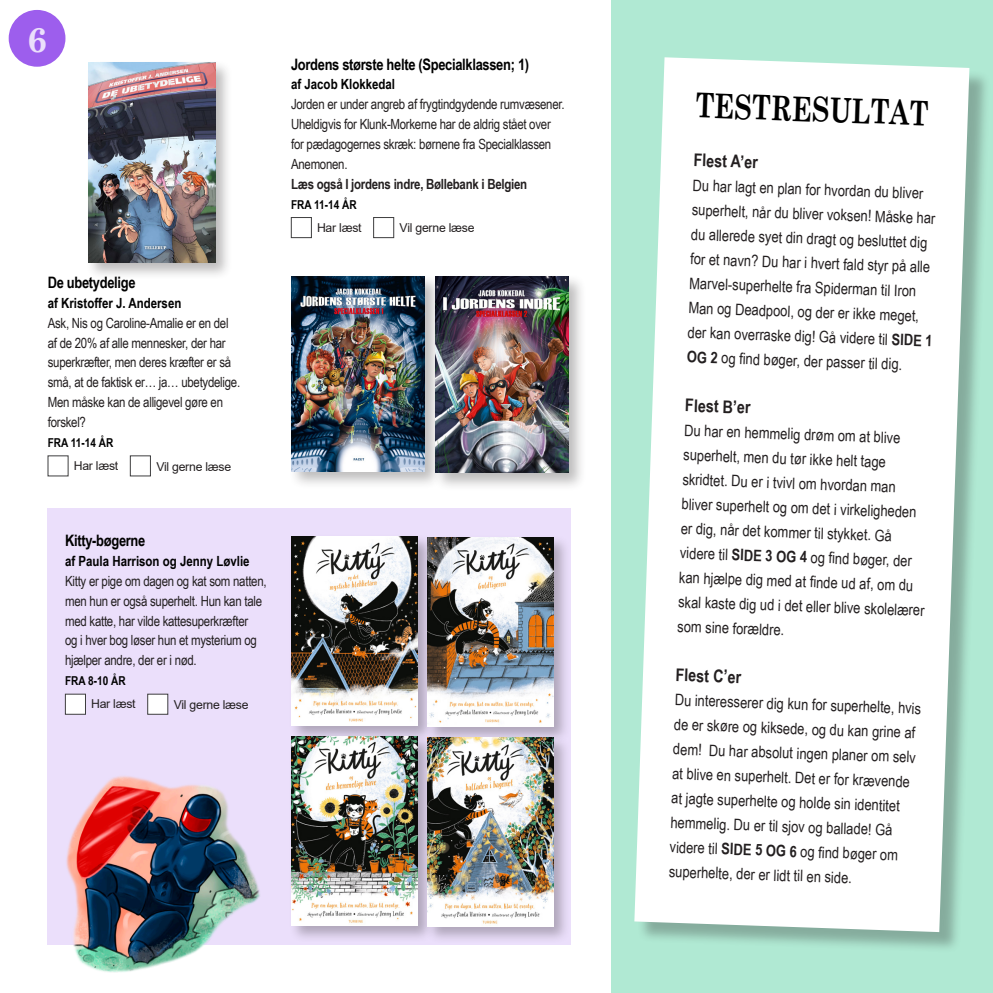
<style>
.page{position:relative;width:993px;height:993px;background:#fff}
.page>*{position:absolute;margin:0;border:0;box-sizing:border-box;transform-origin:0 0}
.t1{font:700 35px "Century Schoolbook";color:#ebdffb}
.underoverskrift{font:700 34.12px "Century Schoolbook";color:#000;scale:.77 1}
.TEST{font:700 17.5px "Arial Narrow";color:#231f20}
.TEST-2{font:15.75px/24.5px "Arial Narrow";color:#231f20}
.TITEL_1{font:700 15.75px "Arial Narrow";letter-spacing:-.02em;color:#000}
.NOTE{font:14px/19.8px "Arial Narrow";letter-spacing:-.02em;color:#231f20}
.forfatter{font:700 14px "Arial Narrow";color:#000}
.LÆS_OGSÅ{font:700 14px "Arial Narrow";letter-spacing:-.02em;color:#231f20}
.t2{font:12.25px "Arial";letter-spacing:-.02em;color:#231f20}
.ALDER{font:700 12.25px "Arial Narrow";color:#000}
.s1{font-weight:700}
</style>
<div class="page">
<div style="left:47px;top:508px;width:523px;height:436px;background:#ebdffb"></div>
<div style="left:130px;top:455px;width:21px;height:21px;background:#fff;border:1px solid #3e3e3f"></div>
<div style="left:65px;top:693px;width:21px;height:21px;background:#fff;border:1px solid #3e3e3f"></div>
<div style="left:147px;top:693px;width:21px;height:21px;background:#fff;border:1px solid #3e3e3f"></div>
<div style="left:291px;top:217px;width:20px;height:21px;background:#fff;border:1px solid #3e3e3f"></div>
<div style="left:373px;top:217px;width:21px;height:21px;background:#fff;border:1px solid #3e3e3f"></div>
<div style="left:86px;top:60px;width:147px;height:219px;background:#231f20;opacity:.3"></div>
<img style="left:88px;top:62px;width:127px;height:200px">
<div style="left:288px;top:274px;width:155px;height:216px;background:#231f20;opacity:.3"></div>
<img style="left:291px;top:277px;width:133px;height:194px">
<div style="left:432px;top:274px;width:154px;height:217px;background:#231f20;opacity:.3"></div>
<img style="left:435px;top:277px;width:133px;height:195px">
<div style="left:289px;top:533px;width:146px;height:209px;background:#231f20;opacity:.3"></div>
<img style="left:291px;top:536px;width:126px;height:189px">
<div style="left:425px;top:534px;width:146px;height:210px;background:#231f20;opacity:.3"></div>
<img style="left:427px;top:537px;width:126px;height:189px">
<div style="left:289px;top:733px;width:146px;height:209px;background:#231f20;opacity:.3"></div>
<img style="left:322px;top:736px;width:95px;height:189px">
<div style="left:425px;top:734px;width:146px;height:209px;background:#231f20;opacity:.3"></div>
<img style="left:427px;top:737px;width:126px;height:189px">
<img style="left:47px;top:734px;width:275px;height:239px">
<div style="left:611px;top:0;width:381px;height:992px;background:#b0e9d3"></div>
<div style="left:637px;top:61px;width:353px;height:892px;background:#231f20;opacity:.3"></div>
<svg style="left:634px;top:57px;width:335px;height:874px;background:#f5faf8"></svg>
<div style="left:9px;top:10px;width:56px;height:57px;background:#9d5eed;border-radius:50%"></div>
<h1 class="t1" style="left:27px;top:12px;width:22px">6</h1>
<h2 class="TITEL_1" style="left:48px;top:270px;width:89px">De ubetydelige</h2>
<p class="forfatter" style="left:48px;top:292px;width:135px">af Kristoffer J. Andersen</p>
<p class="NOTE" style="left:48px;top:312px;width:194px">Ask, Nis og Caroline-Amalie er en del af de 20% af alle mennesker, der har superkræfter, men deres kræfter er så små, at de faktisk er… ja… ubetydelige.<br>Men måske kan de alligevel gøre en forskel?</p>
<p class="ALDER" style="left:48px;top:433px;width:67px">FRA 11-14 ÅR</p>
<p class="t2" style="left:74px;top:457px;width:46px">Har læst</p>
<p class="t2" style="left:156px;top:457px;width:76px">Vil gerne læse</p>
<h2 class="TITEL_1" style="left:65px;top:528px;width:82px">Kitty-bøgerne</h2>
<p class="forfatter" style="left:65px;top:550px;width:186px">af Paula Harrison og Jenny Løvlie</p>
<p class="NOTE" style="left:65px;top:570px;width:203px">Kitty er pige om dagen og kat som natten, men hun er også superhelt. Hun kan tale med katte, har vilde kattesuperkræfter<br>og i hver bog løser hun et mysterium og hjælper andre, der er i nød.</p>
<p class="ALDER" style="left:65px;top:671px;width:62px">FRA 8-10 ÅR</p>
<p class="t2" style="left:91px;top:695px;width:46px">Har læst</p>
<p class="t2" style="left:174px;top:695px;width:76px">Vil gerne læse</p>
<h2 class="TITEL_1" style="left:291px;top:52px;width:239px">Jordens største helte (Specialklassen; 1)</h2>
<p class="forfatter" style="left:291px;top:74px;width:106px">af Jacob Klokkedal</p>
<p class="NOTE" style="left:291px;top:94px;width:275px">Jorden er under angreb af frygtindgydende rumvæsener.<br>Uheldigvis for Klunk-Morkerne har de aldrig stået over for pædagogernes skræk: børnene fra Specialklassen Anemonen.</p>
<p class="LÆS_OGSÅ" style="left:291px;top:173px;width:237px">Læs også I jordens indre, Bøllebank i Belgien</p>
<p class="ALDER" style="left:291px;top:195px;width:67px">FRA 11-14 ÅR</p>
<p class="t2" style="left:317px;top:219px;width:46px">Har læst</p>
<p class="t2" style="left:399px;top:219px;width:76px">Vil gerne læse</p>
<p class="underoverskrift" style="left:696px;top:78px;width:304px;rotate:2deg">TESTRESULTAT</p>
<p class="TEST" style="left:694px;top:147px;width:66px;rotate:2deg">Flest A’er</p>
<p class="TEST-2" style="left:693px;top:172px;width:246px;rotate:2deg">Du har lagt en plan for hvordan du bliver superhelt, når du bliver voksen! Måske har du allerede syet din dragt og besluttet dig for et navn? Du har i hvert fald styr på alle Marvel-superhelte fra Spiderman til Iron Man og Deadpool, og der er ikke meget, der kan overraske dig! Gå videre til <span class="s1">SIDE 1<br>OG 2</span> og fi nd bøger, der passer til dig.</p>
<p class="TEST" style="left:685px;top:391px;width:67px;rotate:2deg">Flest B’er</p>
<p class="TEST-2" style="left:684px;top:417px;width:248px;rotate:2deg">Du har en hemmelig drøm om at blive superhelt, men du tør ikke helt tage skridtet. Du er i tvivl om hvordan man bliver superhelt og om det i virkeligheden er dig, når det kommer til stykket. Gå videre til <span class="s1">SIDE 3 OG 4</span> og fi nd bøger, der kan hjælpe dig med at fi nde ud af, om du skal kaste dig ud i det eller blive skolelærer som sine forældre.</p>
<p class="TEST" style="left:676px;top:661px;width:67px;rotate:2deg">Flest C’er</p>
<p class="TEST-2" style="left:675px;top:686px;width:248px;rotate:2deg">Du interesserer dig kun for superhelte, hvis de er skøre og kiksede, og du kan grine af dem! Du har absolut ingen planer om selv at blive en superhelt. Det er for krævende at jagte superhelte og holde sin identitet hemmelig. Du er til sjov og ballade! Gå videre til <span class="s1">SIDE 5 OG 6</span> og fi nd bøger om superhelte, der er lidt til en side.</p>
</div>
